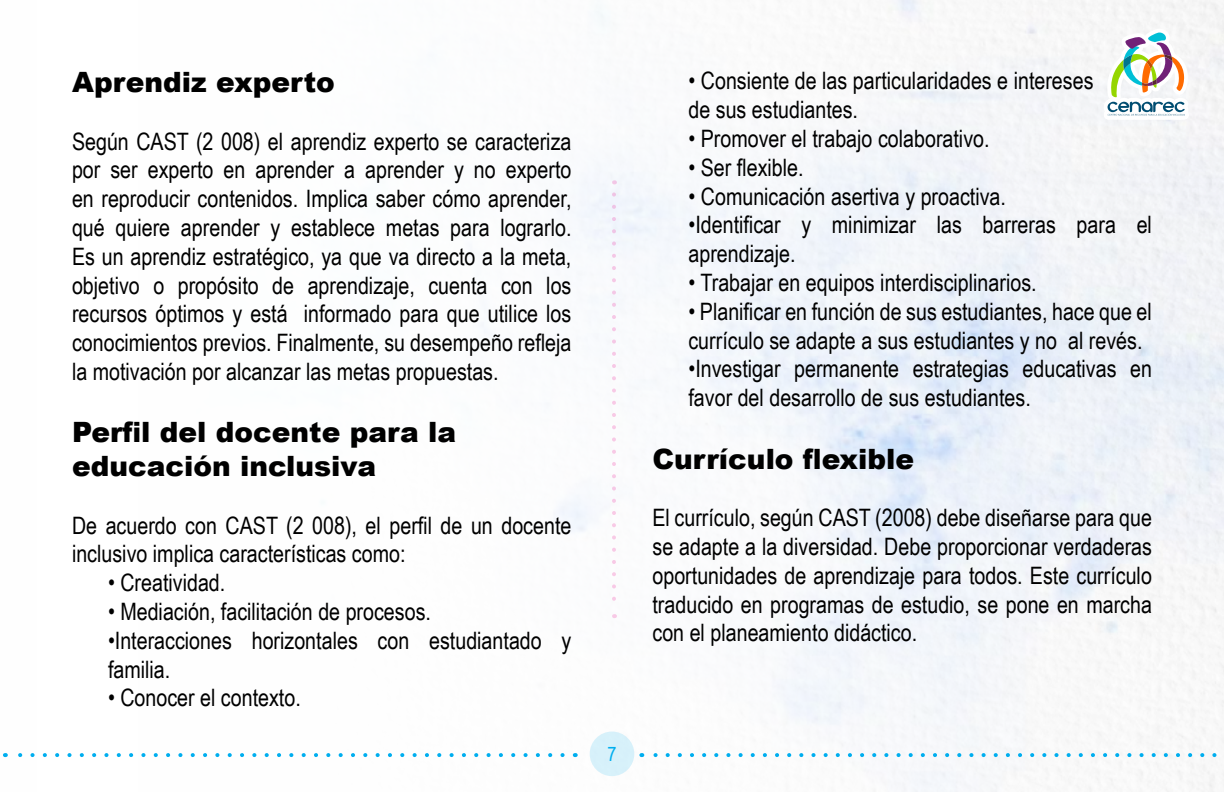
<style>
.page{position:relative;width:1224px;height:792px;background:#fff}
.page>*{position:absolute;margin:0;border:0;box-sizing:border-box;transform-origin:0 0}
.t1{font:900 28px/33.6px "Arial";color:#000}
.t2{font:24px/28.8px "Arial Narrow";color:#000}
.t3{font:20px "Arial Narrow";color:#00aeef}
</style>
<div class="page">
<div style="left:0;top:0;width:1224px;height:792px;background:linear-gradient(to right,#fff,#eff2f7)"></div>
<svg style="left:1104px;top:29px;width:85px;height:91px"></svg>
<div style="left:590px;top:732px;width:44px;height:44px;background:#d7f1fa;border-radius:50%"></div>
<svg style="left:5px;top:753px;width:558px;height:4px"></svg>
<svg style="left:641px;top:753px;width:583px;height:4px"></svg>
<svg style="left:612px;top:194px;width:4px;height:424px"></svg>
<p class="t1" style="left:72px;top:64px;width:264px">Aprendiz experto</p>
<p class="t2" style="left:72px;top:126px;width:501px;text-align:justify">Según CAST (2 008) el aprendiz experto se caracteriza por ser experto en aprender a aprender y no experto en reproducir contenidos. Implica saber cómo aprender, qué quiere aprender y establece metas para lograrlo.<br>Es un aprendiz estratégico, ya que va directo a la meta, objetivo o propósito de aprendizaje, cuenta con los recursos óptimos y está informado para que utilice los conocimientos previos. Finalmente, su desempeño refleja la motivación por alcanzar las metas propuestas.</p>
<p class="t1" style="left:72px;top:415px;width:386px">Perfil del docente para la educación inclusiva</p>
<p class="t2" style="left:72px;top:510px;width:501px">De acuerdo con CAST (2 008), el perfil de un docente inclusivo implica características como:</p>
<p class="t2" style="left:108px;top:567px;width:119px">• Creatividad.</p>
<p class="t2" style="left:108px;top:596px;width:325px">• Mediación, facilitación de procesos.</p>
<p class="t2" style="left:108px;top:625px;width:465px">•Interacciones horizontales con estudiantado y familia.</p>
<p class="t2" style="left:108px;top:683px;width:194px">• Conocer el contexto.</p>
<p class="t3" style="left:607px;top:739px;width:11px">7</p>
<p class="t2" style="left:688px;top:66px;width:407px">• Consiente de las particularidades e intereses de sus estudiantes.</p>
<p class="t2" style="left:688px;top:123px;width:303px">• Promover el trabajo colaborativo.</p>
<p class="t2" style="left:688px;top:152px;width:117px">• Ser flexible.</p>
<p class="t2" style="left:688px;top:181px;width:319px">• Comunicación asertiva y proactiva.</p>
<p class="t2" style="left:688px;top:210px;width:465px">•Identificar y minimizar las barreras para el aprendizaje.</p>
<p class="t2" style="left:688px;top:267px;width:350px">• Trabajar en equipos interdisciplinarios.</p>
<p class="t2" style="left:688px;top:296px;width:465px">• Planificar en función de sus estudiantes, hace que el currículo se adapte a sus estudiantes y no al revés.</p>
<p class="t2" style="left:688px;top:354px;width:465px">•Investigar permanente estrategias educativas en favor del desarrollo de sus estudiantes.</p>
<p class="t1" style="left:652px;top:441px;width:263px">Currículo flexible</p>
<p class="t2" style="left:652px;top:503px;width:501px;text-align:justify">El currículo, según CAST (2008) debe diseñarse para que se adapte a la diversidad. Debe proporcionar verdaderas oportunidades de aprendizaje para todos. Este currículo traducido en programas de estudio, se pone en marcha con el planeamiento didáctico.</p>
</div>
